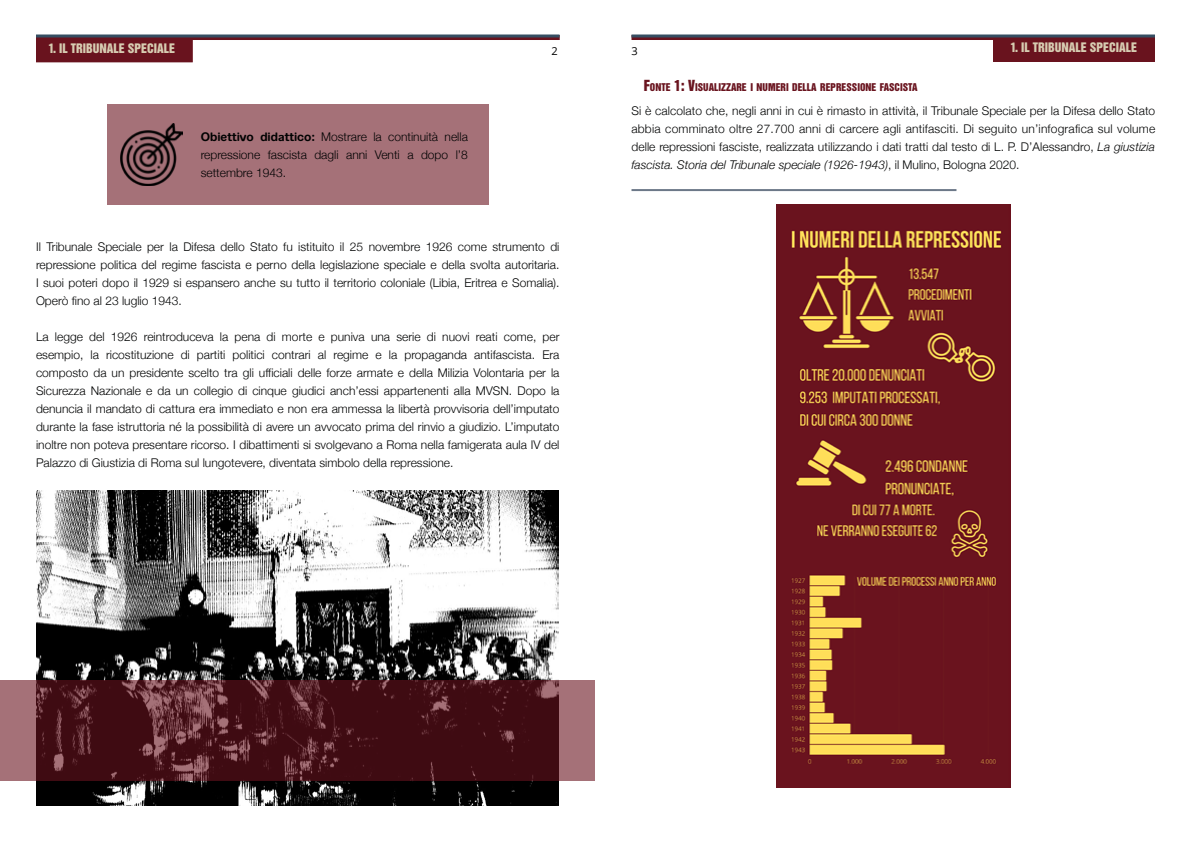
<style>
.page{position:relative;width:1191px;height:842px;background:#fff}
.page>*{position:absolute;margin:0;border:0;box-sizing:border-box;transform-origin:0 0}
.Edupack_paragrafo_ba{font:300 12px/18px "Helvetica Neue";color:#010202;text-align:justify}
.t1{font:12px "Helvetica Inserat LT Std";color:#d7cdb2}
.t2{font:11px "Open Sans";color:#000}
.t3{font:9.8px "Helvetica Inserat LT Std";color:#69131e}
.s1{font-weight:700}
.s2{font-size:14px}
.s3{font-style:italic}
</style>
<div class="page">
<img style="left:777px;top:204px;width:233px;height:583px">
<div style="left:36px;top:35px;width:523px;height:5px;background:#69131e"></div>
<div style="left:36px;top:36px;width:156px;height:26px;background:#69131e"></div>
<div style="left:631px;top:35px;width:524px;height:5px;background:#69131e"></div>
<div style="left:993px;top:37px;width:161px;height:25px;background:#69131e"></div>
<div style="left:107px;top:104px;width:382px;height:101px;background:#a57178"></div>
<hr style="left:36px;top:35px;width:523px;height:3px;background:#354e62">
<hr style="left:631px;top:35px;width:524px;height:3px;background:#354e62">
<hr style="left:631px;top:189px;width:325px;height:2px;background:#6c7888">
<img style="left:121px;top:123px;width:62px;height:62px">
<img style="left:36px;top:490px;width:522px;height:316px">
<svg style="left:0;top:681px;width:595px;height:100px;background:#562229"></svg>
<p class="t1" style="left:48px;top:41px;width:128px">1. IL TRIBUNALE SPECIALE</p>
<p class="t2" style="left:551px;top:43px;width:8px">2</p>
<p class="t2" style="left:631px;top:44px;width:8px">3</p>
<p class="t1" style="left:1010px;top:40px;width:128px">1. IL TRIBUNALE SPECIALE</p>
<p class="Edupack_paragrafo_ba" style="left:201px;top:128px;width:269px"><span class="s1">Obiettivo didattico:</span> Mostrare la continuità nella repressione fascista dagli anni Venti a dopo l’8 settembre 1943.</p>
<p class="Edupack_paragrafo_ba" style="left:36px;top:237px;width:525px">Il Tribunale Speciale per la Difesa dello Stato fu istituito il 25 novembre 1926 come strumento di</p>
<p class="Edupack_paragrafo_ba" style="left:36px;top:255px;width:525px">repressione politica del regime fascista e perno della legislazione speciale e della svolta autoritaria.<br>I suoi poteri dopo il 1929 si espansero anche su tutto il territorio coloniale (Libia, Eritrea e Somalia).<br>Operò fino al 23 luglio 1943.</p>
<p class="Edupack_paragrafo_ba" style="left:36px;top:327px;width:525px">La legge del 1926 reintroduceva la pena di morte e puniva una serie di nuovi reati come, per esempio, la ricostituzione di partiti politici contrari al regime e la propaganda antifascista. Era composto da un presidente scelto tra gli ufficiali delle forze armate e della Milizia Volontaria per la Sicurezza Nazionale e da un collegio di cinque giudici anch’essi appartenenti alla MVSN. Dopo la denuncia il mandato di cattura era immediato e non era ammessa la libertà provvisoria dell’imputato durante la fase istruttoria né la possibilità di avere un avvocato prima del rinvio a giudizio. L’imputato inoltre non poteva presentare ricorso. I dibattimenti si svolgevano a Roma nella famigerata aula IV del Palazzo di Giustizia di Roma sul lungotevere, diventata simbolo della repressione.</p>
<p class="t3" style="left:643px;top:81px;width:271px"><span class="s2">F</span>ONTE <span class="s2">1: V</span>ISUALIZZARE I NUMERI DELLA REPRESSIONE FASCISTA</p>
<p class="Edupack_paragrafo_ba" style="left:631px;top:102px;width:525px">Si è calcolato che, negli anni in cui è rimasto in attività, il Tribunale Speciale per la Difesa dello Stato abbia comminato oltre 27.700 anni di carcere agli antifasciti. Di seguito un’infografica sul volume delle repressioni fasciste, realizzata utilizzando i dati tratti dal testo di L. P. D’Alessandro, <span class="s3">La giustizia fascista. Storia del Tribunale speciale (1926-1943)</span>, il Mulino, Bologna 2020.</p>
</div>
